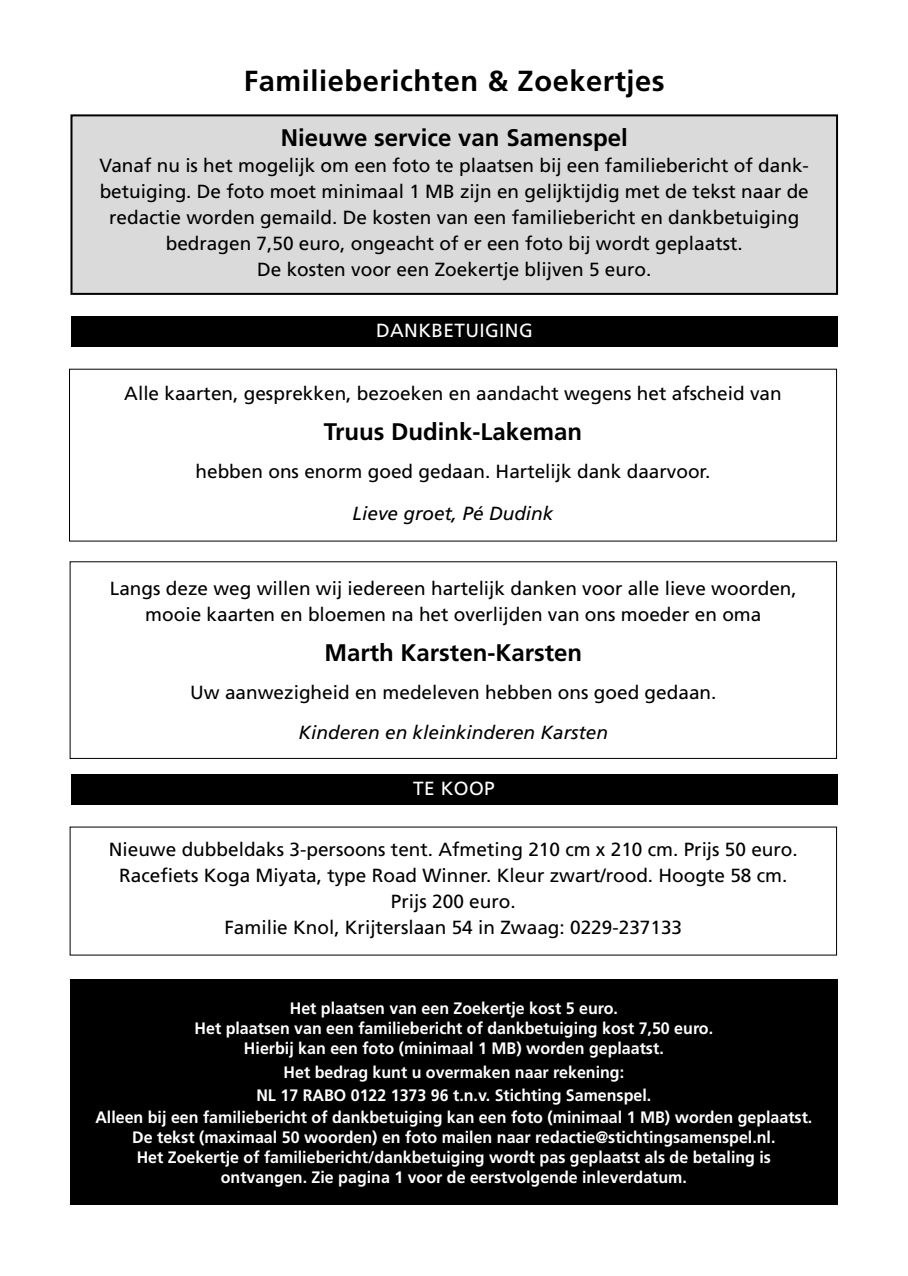
<style>
.page{position:relative;width:908px;height:1276px;background:#fff}
.page>*{position:absolute;margin:0;border:0;box-sizing:border-box;transform-origin:0 0}
.t1{font:700 29px "Frutiger";letter-spacing:.02em;color:#000}
.t2{font:700 24px "Frutiger";color:#000}
.t3{font:19px/26px "Frutiger";color:#000;text-align:center}
.t4{font:italic 19px "Frutiger";color:#000}
.t5{font:19px "Frutiger";letter-spacing:.02em;color:#fff}
.t6{font:700 16.6px/20px "Frutiger";color:#fff;text-align:center}
</style>
<div class="page">
<div style="left:70px;top:561px;width:766px;height:198px;border:1px solid #000"></div>
<div style="left:71px;top:774px;width:765px;height:31px;background:#000"></div>
<div style="left:71px;top:316px;width:766px;height:31px;background:#000"></div>
<div style="left:70px;top:979px;width:767px;height:226px;background:#000"></div>
<div style="left:71px;top:115px;width:765px;height:179px;background:#dadada"></div>
<div style="left:70px;top:114px;width:767px;height:181px;border:2px solid #000"></div>
<h1 class="t1" style="left:243px;top:64px;width:422px">Familieberichten &amp; Zoekertjes</h1>
<p class="t2" style="left:280px;top:123px;width:348px">Nieuwe service van Samenspel</p>
<p class="t3" style="left:99px;top:152px;width:710px">Vanaf nu is het mogelijk om een foto te plaatsen bij een familiebericht of dank&shy;betuiging. De foto moet minimaal 1 MB zijn en gelijktijdig met de tekst naar de redactie worden gemaild. De kosten van een familiebericht en dankbetuiging bedragen 7,50 euro, ongeacht of er een foto bij wordt geplaatst.<br>De kosten voor een Zoekertje blijven 5 euro.</p>
<p class="t5" style="left:376px;top:319px;width:158px">DANKBETUIGING</p>
<p class="t3" style="left:124px;top:380px;width:658px">Alle kaarten, gesprekken, bezoeken en aandacht wegens het afscheid van</p>
<p class="t2" style="left:324px;top:418px;width:259px">Truus Dudink-Lakeman</p>
<p class="t3" style="left:195px;top:458px;width:516px">hebben ons enorm goed gedaan. Hartelijk dank daarvoor.</p>
<p class="t4" style="left:352px;top:502px;width:202px">Lieve groet, Pé Dudink</p>
<p class="t3" style="left:110px;top:575px;width:688px">Langs deze weg willen wij iedereen hartelijk danken voor alle lieve woorden, mooie kaarten en bloemen na het overlijden van ons moeder en oma</p>
<p class="t2" style="left:324px;top:638px;width:259px">Marth Karsten-Karsten</p>
<p class="t3" style="left:190px;top:679px;width:527px">Uw aanwezigheid en medeleven hebben ons goed gedaan.</p>
<p class="t4" style="left:298px;top:721px;width:311px">Kinderen en kleinkinderen Karsten</p>
<p class="t5" style="left:413px;top:777px;width:83px">TE KOOP</p>
<p class="t3" style="left:109px;top:836px;width:690px">Nieuwe dubbeldaks 3-persoons tent. Afmeting 210 cm x 210 cm. Prijs 50 euro.<br>Racefiets Koga Miyata, type Road Winner. Kleur zwart/rood. Hoogte 58 cm.<br>Prijs 200 euro.<br>Familie Knol, Krijterslaan 54 in Zwaag: 0229-237133</p>
<p class="t6" style="left:194px;top:998px;width:520px">Het plaatsen van een Zoekertje kost 5 euro.<br>Het plaatsen van een familiebericht of dankbetuiging kost 7,50 euro.<br>Hierbij kan een foto (minimaal 1 MB) worden geplaatst.</p>
<p class="t6" style="left:256px;top:1060px;width:396px;line-height:23.6px">Het bedrag kunt u overmaken naar rekening:<br>NL 17 RABO 0122 1373 96 t.n.v. Stichting Samenspel.</p>
<p class="t6" style="left:95px;top:1107px;width:718px">Alleen bij een familiebericht of dankbetuiging kan een foto (minimaal 1 MB) worden geplaatst.<br>De tekst (maximaal 50 woorden) en foto mailen naar redactie@stichtingsamenspel.nl.<br>Het Zoekertje of familiebericht/dankbetuiging wordt pas geplaatst als de betaling is ontvangen. Zie pagina 1 voor de eerstvolgende inleverdatum.</p>
</div>
